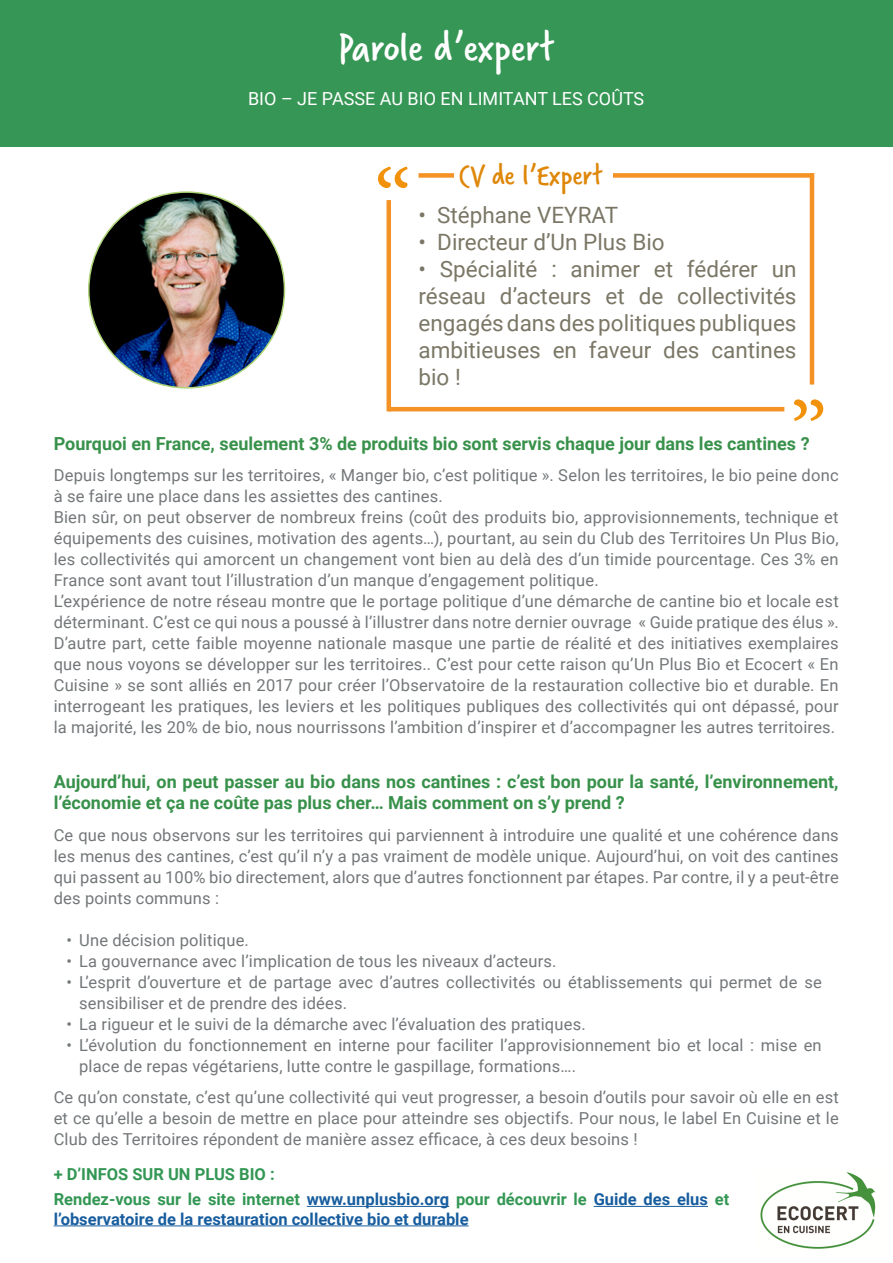
<style>
.page{position:relative;width:893px;height:1263px;background:#fff}
.page>*{position:absolute;margin:0;border:0;box-sizing:border-box;transform-origin:0 0}
.t1{font:93px "Minion Pro";color:#f1920a}
.t2{font:45px "Verveine W01";color:#fff}
.t3{font:31.5px "Verveine W01";color:#df8709}
.t4{font:22.5px/27px "Roboto";color:#7b7766;text-align:justify}
.t5{font:700 18px/21.6px "Roboto";color:#38914b}
.t6{font:18px "Roboto";color:#fff}
.t7{font:16.5px/21px "Roboto";letter-spacing:.01em;color:#737779}
.t8{font:700 16.5px/19.5px "Roboto";color:#175d9e}
.t9{font:700 16.5px "Roboto";color:#339754}
.s1{color:#339754}
</style>
<div class="page">
<img style="left:760px;top:1172px;width:116px;height:77px">
<img style="left:89px;top:192px;width:195px;height:196px;border-radius:98px">
<div style="left:0;top:0;width:893px;height:147px;background:#369655"></div>
<div style="left:386px;top:200px;width:5px;height:211px;background:#f49225"></div>
<div style="left:419px;top:173px;width:395px;height:5px;background:#f49225"></div>
<div style="left:455px;top:166px;width:158px;height:22px;background:#fff"></div>
<hr style="left:810px;top:173px;width:4px;height:211px;background:#f49225">
<hr style="left:389px;top:407px;width:395px;height:4px;background:#f49225">
<hr style="left:307px;top:1206px;width:142px;height:1px;background:#175d9e">
<hr style="left:594px;top:1206px;width:114px;height:1px;background:#175d9e">
<hr style="left:54px;top:1225px;width:415px;height:1px;background:#175d9e">
<h2 class="t2" style="left:338px;top:17px;width:218px">Parole d’expert</h2>
<p class="t6" style="left:248px;top:86px;width:398px">BIO – JE PASSE AU BIO EN LIMITANT LES COÛTS</p>
<p class="t1" style="left:374px;top:141px;width:39px">‘‘</p>
<p class="t3" style="left:459px;top:154px;width:145px">CV de l’Expert</p>
<p class="t4" style="left:419px;top:201px;width:201px">• Stéphane VEYRAT</p>
<p class="t4" style="left:419px;top:228px;width:248px">• Directeur d’Un Plus Bio</p>
<p class="t4" style="left:419px;top:255px;width:380px">• Spécialité : animer et fédérer un réseau d’acteurs et de collectivités engagés dans des politiques publiques ambitieuses en faveur des cantines bio !</p>
<p class="t1" style="left:790px;top:373px;width:39px">’’</p>
<p class="t5" style="left:54px;top:432px;width:757px">Pourquoi en France, seulement 3% de produits bio sont servis chaque jour dans les cantines ?</p>
<p class="t7" style="left:54px;top:464px;width:786px">Depuis longtemps sur les territoires, « Manger bio, c’est politique ». Selon les territoires, le bio peine donc à se faire une place dans les assiettes des cantines.</p>
<p class="t7" style="left:54px;top:506px;width:786px;text-align:justify">Bien sûr, on peut observer de nombreux freins (coût des produits bio, approvisionnements, technique et équipements des cuisines, motivation des agents…), pourtant, au sein du Club des Territoires Un Plus Bio, les collectivités qui amorcent un changement vont bien au delà des d’un timide pourcentage. Ces 3% en France sont avant tout l’illustration d’un manque d’engagement politique.</p>
<p class="t7" style="left:54px;top:590px;width:787px">L’expérience de notre réseau montre que le portage politique d’une démarche de cantine bio et locale est déterminant. C’est ce qui nous a poussé à l’illustrer dans notre dernier ouvrage « Guide pratique des élus ».</p>
<p class="t7" style="left:54px;top:632px;width:786px;text-align:justify">D’autre part, cette faible moyenne nationale masque une partie de réalité et des initiatives exemplaires que nous voyons se développer sur les territoires.. C’est pour cette raison qu’Un Plus Bio et Ecocert « En Cuisine » se sont alliés en 2017 pour créer l’Observatoire de la restauration collective bio et durable. En interrogeant les pratiques, les leviers et les politiques publiques des collectivités qui ont dépassé, pour la majorité, les 20% de bio, nous nourrissons l’ambition d’inspirer et d’accompagner les autres territoires.</p>
<p class="t5" style="left:54px;top:770px;width:786px">Aujourd’hui, on peut passer au bio dans nos cantines : c’est bon pour la santé, l’environnement, l’économie et ça ne coûte pas plus cher… Mais comment on s’y prend ?</p>
<p class="t7" style="left:54px;top:824px;width:787px;text-align:justify">Ce que nous observons sur les territoires qui parviennent à introduire une qualité et une cohérence dans les menus des cantines, c’est qu’il n’y a pas vraiment de modèle unique. Aujourd’hui, on voit des cantines qui passent au 100% bio directement, alors que d’autres fonctionnent par étapes. Par contre, il y a peut-être des points communs :</p>
<p class="t7" style="left:66px;top:929px;width:184px">• Une décision politique.</p>
<p class="t7" style="left:66px;top:950px;width:491px">• La gouvernance avec l’implication de tous les niveaux d’acteurs.</p>
<p class="t7" style="left:79px;top:971px;width:744px;text-indent:-13px">• L’esprit d’ouverture et de partage avec d’autres collectivités ou établissements qui permet de se sensibiliser et de prendre des idées.</p>
<p class="t7" style="left:66px;top:1013px;width:521px">• La rigueur et le suivi de la démarche avec l’évaluation des pratiques.</p>
<p class="t7" style="left:79px;top:1034px;width:744px;text-indent:-13px">• L’évolution du fonctionnement en interne pour faciliter l’approvisionnement bio et local : mise en place de repas végétariens, lutte contre le gaspillage, formations….</p>
<p class="t7" style="left:54px;top:1086px;width:787px;text-align:justify">Ce qu’on constate, c’est qu’une collectivité qui veut progresser, a besoin d’outils pour savoir où elle en est et ce qu’elle a besoin de mettre en place pour atteindre ses objectifs. Pour nous, le label En Cuisine et le Club des Territoires répondent de manière assez efficace, à ces deux besoins !</p>
<p class="t9" style="left:54px;top:1162px;width:223px">+ D’INFOS SUR UN PLUS BIO :</p>
<p class="t8" style="left:54px;top:1189px;width:677px"><span class="s1">Rendez-vous sur le site internet</span> www.unplusbio.org <span class="s1">pour découvrir le</span> Guide des elus <span class="s1">et </span>l’observatoire de la restauration collective bio et durable</p>
</div>
